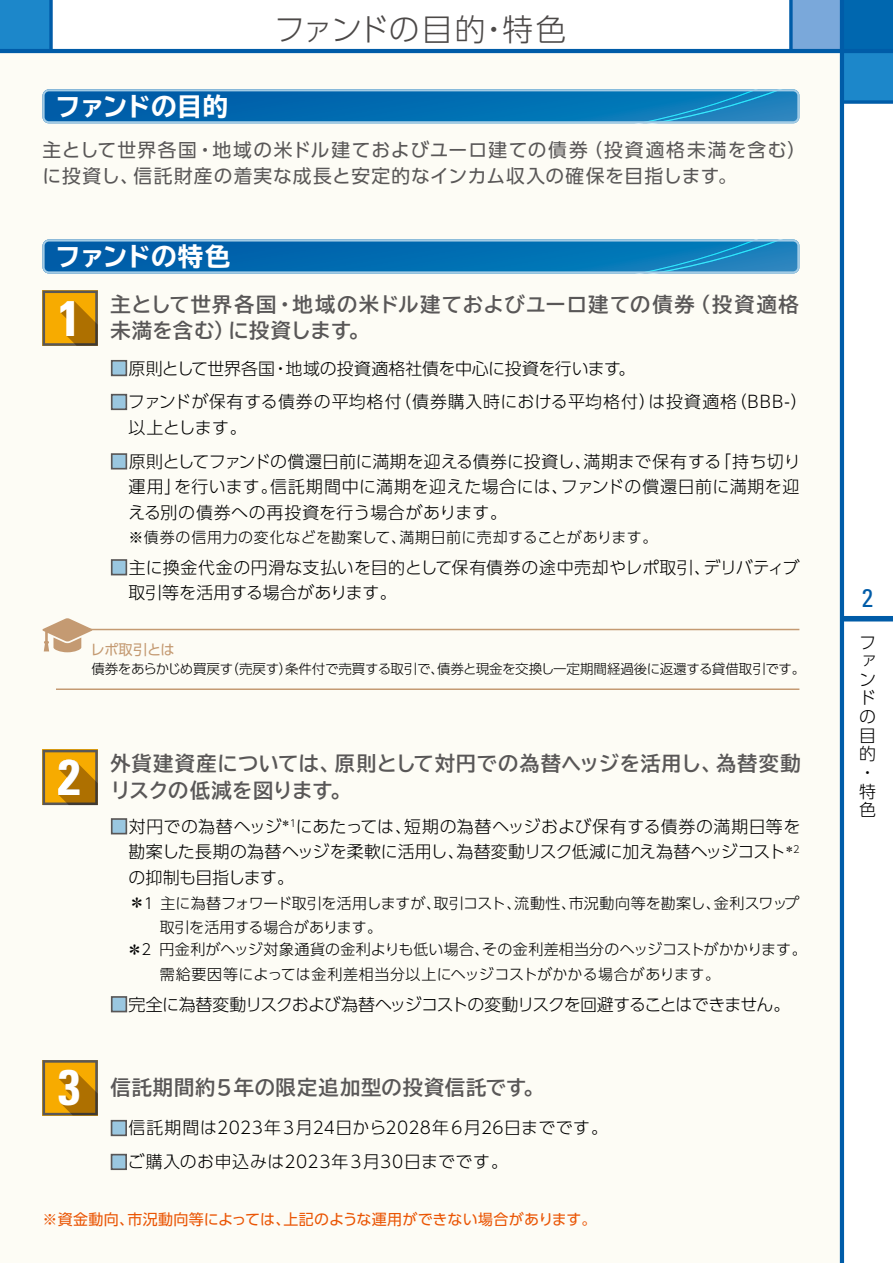
<style>
.page{position:relative;width:893px;height:1263px;background:#fff}
.page>*{position:absolute;margin:0;border:0;box-sizing:border-box;transform-origin:0 0}
.t1{font:700 condensed 49.95px "Univers";color:#fff}
.t2{font:300 30.75px "UD Shin Go Pro";letter-spacing:.005em;color:#4c4948}
.t3{font:700 expanded 25.5px "TBUD Go Std";letter-spacing:-.025em;color:#fff}
.t4{font:condensed 25.5px "Univers";color:#005ca8}
.t5{font:700 20.25px/26.7px "TBUD Go Std";letter-spacing:.04em;color:#595757}
.t6{font:700 20.25px "TBUD Go Std";letter-spacing:.06em;color:#595757}
.t7{font:18.75px/26.2px "UD Shin Go Pro";letter-spacing:.06em;color:#595757}
.t8{font:300 16.95px/18.6px "UD Shin Go Pro";letter-spacing:.005em;color:#000}
.t9{font:300 16.95px/25.5px "UD Shin Go Pro";letter-spacing:.04em;color:#000}
.t10{font:300 16.95px "UD Shin Go Pro";letter-spacing:-.055em;color:#000}
.t11{font:300 16.95px "UD Shin Go Pro";letter-spacing:-.015em;color:#000}
.t12{font:300 16.95px "UD Shin Go Pro";letter-spacing:.025em;color:#000}
.t13{font:300 15px/24.6px "UD Shin Go Pro";letter-spacing:.01em;color:#000}
.t14{font:300 15px/24.6px "UD Shin Go Pro";letter-spacing:-.01em;color:#000}
.t15{font:15px "UD Shin Go Pro";letter-spacing:.02em;color:#ea5504}
.t16{font:300 15px "UD Shin Go Pro";letter-spacing:.03em;color:#000}
.t17{font:14.25px "UD Shin Go Pro";letter-spacing:-.035em;color:#c49a72}
.t18{font:300 13.5px "UD Shin Go Pro";letter-spacing:-.02em;color:#000}
.s1{color:#9ac7e0}
.s2{font-size:16.95px}
</style>
<div class="page">
<div style="left:0;top:51px;width:842px;height:1212px;background:#fdfcf5"></div>
<div style="left:791px;top:0;width:51px;height:51px;background:#7aa8da"></div>
<div style="left:844px;top:0;width:49px;height:49px;background:#0067af"></div>
<div style="left:0;top:0;width:51px;height:51px;background:#1c87ca"></div>
<div style="left:842px;top:51px;width:51px;height:51px;background:#1c87ca"></div>
<svg style="left:49px;top:0;width:4px;height:49px"></svg>
<div style="left:842px;top:616px;width:51px;height:5px;background:#005ca8"></div>
<hr style="left:840px;top:0;width:4px;height:1263px;background:#005ca8">
<hr style="left:0;top:49px;width:893px;height:4px;background:#005ca8">
<svg style="left:844px;top:100px;width:49px;height:4px"></svg>
<svg style="left:789px;top:0;width:4px;height:49px"></svg>
<svg style="left:43px;top:89px;width:756px;height:34px;background:#187ab8"></svg>
<svg style="left:43px;top:239px;width:756px;height:34px;background:#187ab8"></svg>
<svg style="left:43px;top:290px;width:55px;height:56px;background:#c98d0d"></svg>
<div style="left:111px;top:360px;width:16px;height:16px;border:2px solid #595757"></div>
<div style="left:111px;top:394px;width:16px;height:16px;border:2px solid #595757"></div>
<div style="left:111px;top:453px;width:16px;height:16px;border:2px solid #595757"></div>
<div style="left:111px;top:559px;width:16px;height:16px;border:2px solid #595757"></div>
<svg style="left:43px;top:618px;width:49px;height:34px"></svg>
<hr style="left:56px;top:629px;width:743px;height:1px;background:#c49a72">
<hr style="left:56px;top:688px;width:743px;height:2px;background:#c49a72">
<div style="left:111px;top:818px;width:16px;height:16px;border:2px solid #595757"></div>
<div style="left:111px;top:996px;width:16px;height:16px;border:2px solid #595757"></div>
<svg style="left:43px;top:750px;width:55px;height:55px;background:#c0850c"></svg>
<svg style="left:43px;top:1060px;width:55px;height:55px;background:#c2870c"></svg>
<div style="left:111px;top:1120px;width:16px;height:16px;border:2px solid #595757"></div>
<div style="left:111px;top:1154px;width:16px;height:16px;border:2px solid #595757"></div>
<h3 class="t3" style="left:55px;top:92px;width:175px">ファンドの目的</h3>
<h2 class="t2" style="left:274px;top:4px;width:294px">ファンドの目的・特色</h2>
<p class="t7" style="left:43px;top:136px;width:765px">主として世界各国・地域の米ドル建ておよびユーロ建ての債券（投資適格未満を含む）に投資し、信託財産の着実な成長と安定的なインカム収入の確保を目指します。</p>
<h3 class="t3" style="left:55px;top:242px;width:177px">ファンドの特色</h3>
<h1 class="t1" style="left:58px;top:287px;width:24px">1</h1>
<p class="t6" style="left:111px;top:287px;width:690px">主として世界各国・地域の米ドル建ておよびユーロ建ての債券（投資適格</p>
<p class="t5" style="left:111px;top:317px;width:260px">未満を含む）に投資します。</p>
<p class="t11" style="left:111px;top:354px;width:526px"><span class="s1">■</span>原則として世界各国・地域の投資適格社債を中心に投資を行います。</p>
<p class="t9" style="left:129px;top:389px;width:681px;text-indent:-18px"><span class="s1">■</span>ファンドが保有する債券の平均格付（債券購入時における平均格付）は投資適格（BBB-）以上とします。</p>
<p class="t8" style="left:129px;top:448px;width:674px;line-height:25.5px;text-align:justify;text-indent:-18px"><span class="s1">■</span>原則としてファンドの償還日前に満期を迎える債券に投資し、満期まで保有する「持ち切り運用」を行います。信託期間中に満期を迎えた場合には、ファンドの償還日前に満期を迎える別の債券への再投資を行う場合があります。</p>
<p class="t16" style="left:129px;top:525px;width:530px">※債券の信用力の変化などを勘案して、満期日前に売却することがあります。</p>
<p class="t8" style="left:129px;top:554px;width:672px;line-height:25.5px;text-indent:-18px"><span class="s1">■</span>主に換金代金の円滑な支払いを目的として保有債券の途中売却やレポ取引、デリバティブ取引等を活用する場合があります。</p>
<p class="t17" style="left:90px;top:638px;width:86px">レポ取引とは</p>
<p class="t18" style="left:91px;top:658px;width:715px">債券をあらかじめ買戻す（売戻す）条件付で売買する取引で、債券と現金を交換し一定期間経過後に返還する貸借取引です。</p>
<h1 class="t1" style="left:58px;top:747px;width:24px">2</h1>
<h1 class="t1" style="left:58px;top:1057px;width:24px">3</h1>
<p class="t5" style="left:111px;top:750px;width:692px">外貨建資産については、原則として対円での為替ヘッジを活用し、為替変動リスクの低減を図ります。</p>
<p class="t8" style="left:129px;top:813px;width:673px;line-height:25.5px;text-align:justify;text-indent:-18px"><span class="s1">■</span>対円での為替ヘッジ<sup>＊1</sup>にあたっては、短期の為替ヘッジおよび保有する債券の満期日等を勘案した長期の為替ヘッジを柔軟に活用し、為替変動リスク低減に加え為替ヘッジコスト<sup>＊2</sup>の抑制も目指します。</p>
<p class="t14" style="left:160px;top:890px;width:641px;text-indent:-31px"><span class="s2">＊</span>1 主に為替フォワード取引を活用しますが、取引コスト、流動性、市況動向等を勘案し、金利スワップ取引を活用する場合があります。</p>
<p class="t13" style="left:160px;top:936px;width:649px;text-indent:-34px"><span class="s2">＊</span>2 円金利がヘッジ対象通貨の金利よりも低い場合、その金利差相当分のヘッジコストがかかります。需給要因等によっては金利差相当分以上にヘッジコストがかかる場合があります。</p>
<p class="t10" style="left:111px;top:990px;width:681px"><span class="s1">■</span>完全に為替変動リスクおよび為替ヘッジコストの変動リスクを回避することはできません。</p>
<p class="t5" style="left:110px;top:1074px;width:435px">信託期間約５年の限定追加型の投資信託です。</p>
<p class="t8" style="left:110px;top:1118px;width:499px"><span class="s1">■</span>信託期間は2023年３月24日から2028年６月26日までです。</p>
<p class="t12" style="left:110px;top:1148px;width:399px"><span class="s1">■</span>ご購入のお申込みは2023年３月30日までです。</p>
<p class="t15" style="left:42px;top:1207px;width:556px">※資金動向、市況動向等によっては、上記のような運用ができない場合があります。</p>
<h3 class="t4" style="left:862px;top:582px;width:13px">2</h3>
<p class="t8" style="left:859px;top:632px;width:18px">ファンドの目的・特色</p>
</div>
